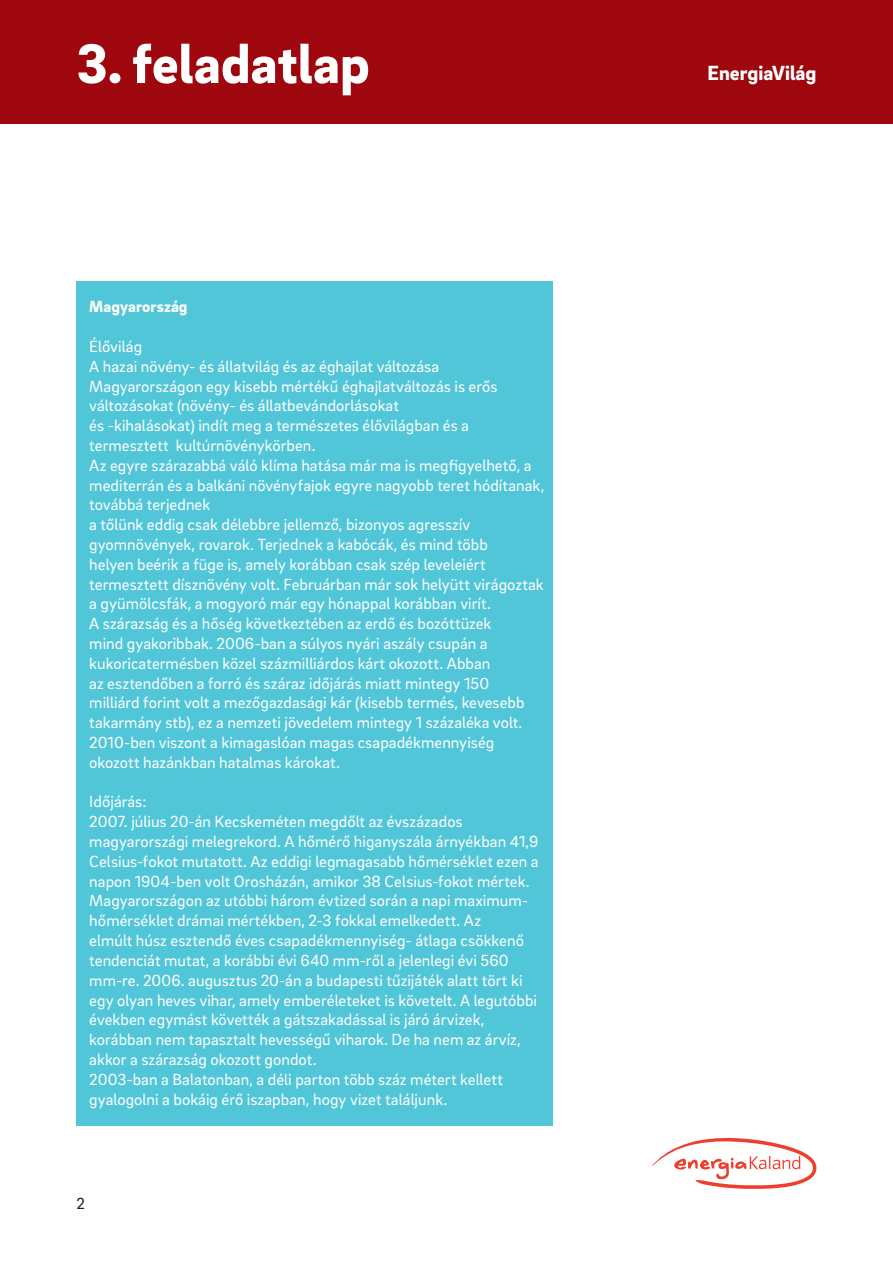
<style>
.page{position:relative;width:893px;height:1263px;background:#fff}
.page>*{position:absolute;margin:0;border:0;box-sizing:border-box;transform-origin:0 0}
.t1{font:900 57px "EON Brix Sans";color:#fff}
.t2{font:900 21px "EON Brix Sans";color:#fff}
.t3{font:16.5px/19.8px "EON Brix Sans";letter-spacing:.005em;color:#fff}
.t4{font:900 16.5px "EON Brix Sans";letter-spacing:.005em;color:#fff}
.t5{font:16.5px "EON Brix Sans";color:#231f20}
</style>
<div class="page">
<div style="left:0;top:0;width:893px;height:124px;background:#9d070d"></div>
<svg style="left:652px;top:1137px;width:165px;height:52px"></svg>
<div style="left:77px;top:281px;width:476px;height:844px;background:#51c6d8"></div>
<h1 class="t1" style="left:77px;top:26px;width:295px">3. feladatlap</h1>
<p class="t4" style="left:89px;top:296px;width:100px">Magyarország</p>
<p class="t3" style="left:89px;top:336px;width:456px">Élővilág<br>A hazai növény- és állatvilág és az éghajlat változása Magyarországon egy kisebb mértékű éghajlatváltozás is erős változásokat (növény- és állatbevándorlásokat<br>és -kihalásokat) indít meg a természetes élővilágban és a termesztett kultúrnövénykörben.<br>Az egyre szárazabbá váló klíma hatása már ma is megfigyelhető, a mediterrán és a balkáni növényfajok egyre nagyobb teret hódítanak, továbbá terjednek<br>a tőlünk eddig csak délebbre jellemző, bizonyos agresszív gyomnövények, rovarok. Terjednek a kabócák, és mind több<br>helyen beérik a füge is, amely korábban csak szép leveleiért termesztett dísznövény volt. Februárban már sok helyütt virágoztak a gyümölcsfák, a mogyoró már egy hónappal korábban virít.<br>A szárazság és a hőség következtében az erdő és bozóttüzek<br>mind gyakoribbak. 2006-ban a súlyos nyári aszály csupán a kukoricatermésben közel százmilliárdos kárt okozott. Abban<br>az esztendőben a forró és száraz időjárás miatt mintegy 150<br>milliárd forint volt a mezőgazdasági kár (kisebb termés, kevesebb takarmány stb), ez a nemzeti jövedelem mintegy 1 százaléka volt.<br>2010-ben viszont a kimagaslóan magas csapadékmennyiség okozott hazánkban hatalmas károkat.</p>
<p class="t3" style="left:89px;top:791px;width:451px">Időjárás:<br>2007. július 20-án Kecskeméten megdőlt az évszázados magyarországi melegrekord. A hőmérő higanyszála árnyékban 41,9<br>Celsius-fokot mutatott. Az eddigi legmagasabb hőmérséklet ezen a napon 1904-ben volt Orosházán, amikor 38 Celsius-fokot mértek.<br>Magyarországon az utóbbi három évtized során a napi maximum&shy;hőmérséklet drámai mértékben, 2-3 fokkal emelkedett. Az<br>elmúlt húsz esztendő éves csapadékmennyiség- átlaga csökkenő tendenciát mutat, a korábbi évi 640 mm-ről a jelenlegi évi 560 mm-re. 2006. augusztus 20-án a budapesti tűzijáték alatt tört ki egy olyan heves vihar, amely emberéleteket is követelt. A legutóbbi években egymást követték a gátszakadással is járó árvizek, korábban nem tapasztalt hevességű viharok. De ha nem az árvíz, akkor a szárazság okozott gondot.<br>2003-ban a Balatonban, a déli parton több száz métert kellett gyalogolni a bokáig érő iszapban, hogy vizet találjunk.</p>
<p class="t5" style="left:77px;top:1193px;width:10px">2</p>
<p class="t2" style="left:707px;top:59px;width:110px">EnergiaVilág</p>
</div>
